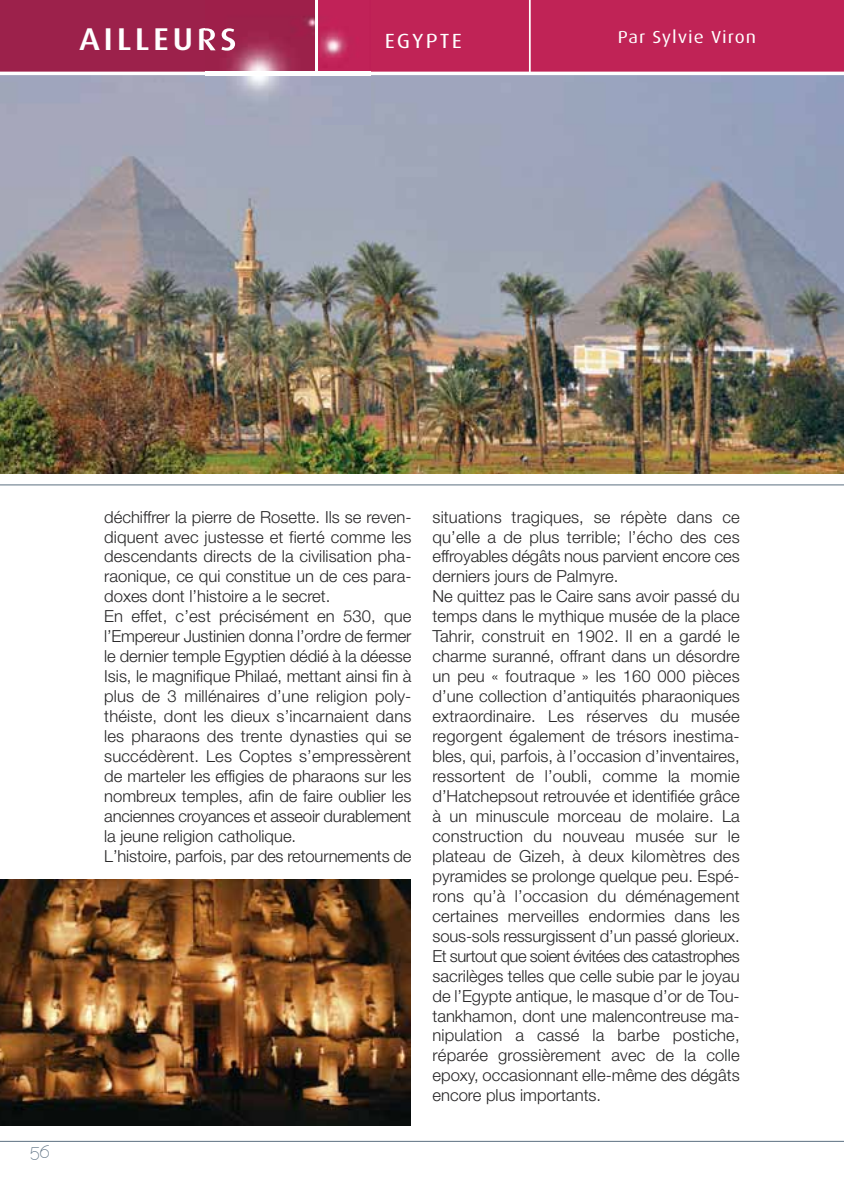
<style>
.page{position:relative;width:844px;height:1191px;background:#fff}
.page>*{position:absolute;margin:0;border:0;box-sizing:border-box;transform-origin:0 0}
.t1{font:500 31.5px "Dax";letter-spacing:.1em;color:#fff;scale:1.11 1}
.t2{font:21px "Eurofurencelight";color:#637687}
.t3{font:20.47px "Dax";letter-spacing:.095em;color:#fff;scale:1.11 1}
.t4{font:17.32px "Dax";letter-spacing:.05em;color:#fff;scale:1.11 1}
.t5{font:300 16.62px/19.9px "Helvetica Neue";color:#272627}
</style>
<div class="page">
<img style="left:0;top:75px;width:843px;height:398px">
<hr style="left:0;top:484px;width:843px;height:1px;background:#637687">
<div style="left:0;top:0;width:843px;height:73px;background:#c02356"></div>
<div style="left:0;top:0;width:206px;height:72px;background:#9c214b"></div>
<hr style="left:529px;top:0;width:1px;height:73px;background:#fff">
<hr style="left:0;top:72px;width:843px;height:3px;background:#fff">
<img style="left:206px;top:0;width:164px;height:124px">
<img style="left:206px;top:28px;width:29px;height:23px">
<img style="left:0;top:880px;width:410px;height:245px">
<hr style="left:0;top:1140px;width:843px;height:1px;background:#637687">
<h1 class="t1" style="left:79px;top:26px;width:143px">AILLEURS</h1>
<p class="t3" style="left:385px;top:31px;width:71px">EGYPTE</p>
<p class="t4" style="left:617px;top:30px;width:126px">Par Sylvie Viron</p>
<p class="t2" style="left:30px;top:1141px;width:21px">56</p>
<p class="t5" style="left:104px;top:508px;width:309px">déchiffrer la pierre de Rosette. Ils se reven&shy;diquent avec justesse et fierté comme les descendants directs de la civilisation pha&shy;raonique, ce qui constitue un de ces para&shy;doxes dont l’histoire a le secret.<br>En effet, c’est précisément en 530, que l’Empereur Justinien donna l’ordre de fermer le dernier temple Egyptien dédié à la déesse Isis, le magnifique Philaé, mettant ainsi fin à plus de 3 millénaires d’une religion poly&shy;théiste, dont les dieux s’incarnaient dans les pharaons des trente dynasties qui se succédèrent. Les Coptes s’empressèrent de marteler les effigies de pharaons sur les nombreux temples, afin de faire oublier les anciennes croyances et asseoir durablement la jeune religion catholique.<br>L’histoire, parfois, par des retournements de</p>
<p class="t5" style="left:432px;top:508px;width:309px">situations tragiques, se répète dans ce qu’elle a de plus terrible; l’écho des ces effroyables dégâts nous parvient encore ces derniers jours de Palmyre.<br>Ne quittez pas le Caire sans avoir passé du temps dans le mythique musée de la place Tahrir, construit en 1902. Il en a gardé le charme suranné, offrant dans un désordre un peu « foutraque » les 160 000 pièces d’une collection d’antiquités pharaoniques extraordinaire. Les réserves du musée regorgent également de trésors inestima&shy;bles, qui, parfois, à l’occasion d’inventaires, ressortent de l’oubli, comme la momie d’Hatchepsout retrouvée et identifiée grâce à un minuscule morceau de molaire. La construction du nouveau musée sur le plateau de Gizeh, à deux kilomètres des pyramides se prolonge quelque peu. Espé&shy;rons qu’à l’occasion du déménagement certaines merveilles endormies dans les sous-sols ressurgissent d’un passé glorieux.<br>Et surtout que soient évitées des catastrophes sacrilèges telles que celle subie par le joyau de l’Egypte antique, le masque d’or de Tou&shy;tankhamon, dont une malencontreuse ma&shy;nipulation a cassé la barbe postiche, réparée grossièrement avec de la colle epoxy, occasionnant elle-même des dégâts encore plus importants.</p>
</div>
